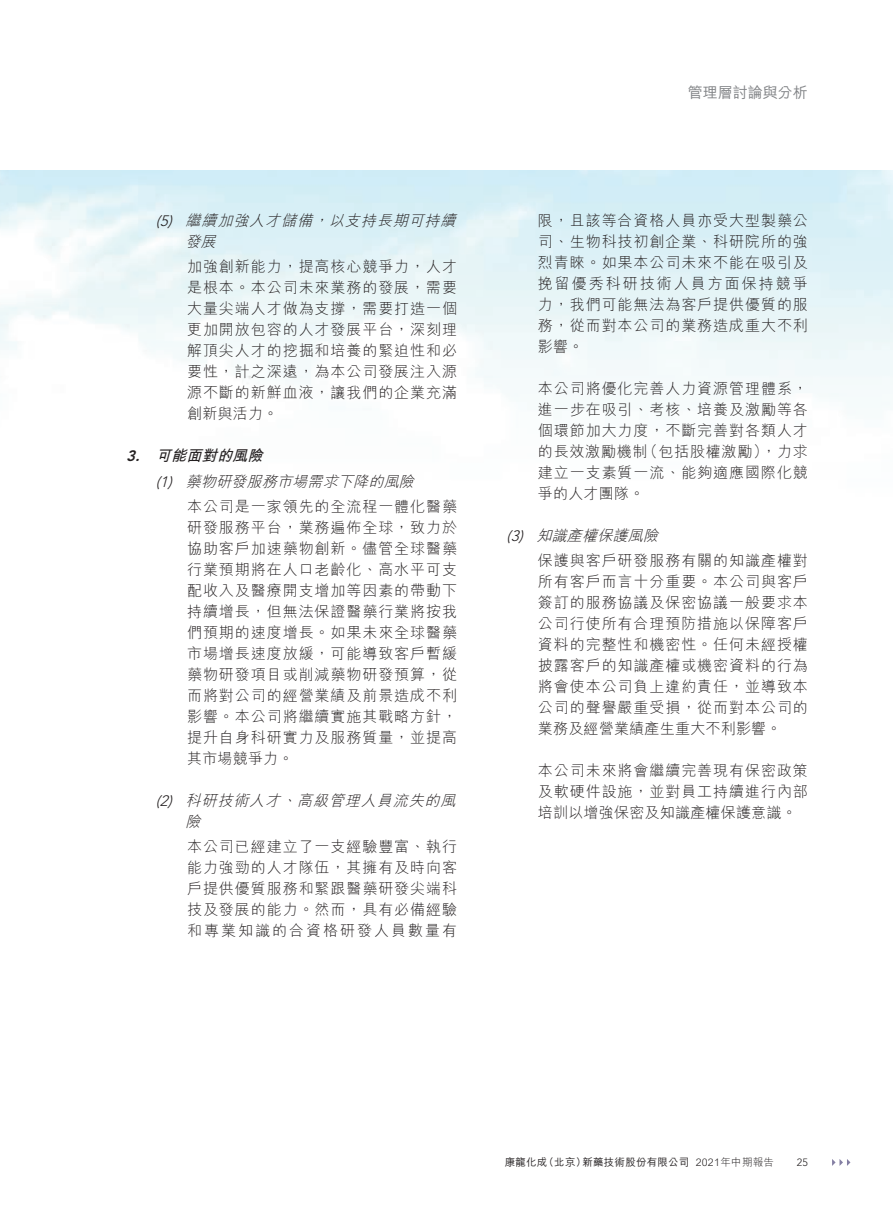
<style>
.page{position:relative;width:893px;height:1212px;background:#fff}
.page>*{position:absolute;margin:0;border:0;box-sizing:border-box;transform-origin:0 0}
.t1{font:300 15px/21px "M Hei HK";letter-spacing:.06em;color:#231f20;text-align:justify}
.t2{font:italic 300 15px/21px "M Hei HK";color:#231f20}
.t3{font:italic 700 15px "M Hei HK";color:#231f20}
.t4{font:500 15px "M Hei HK";color:#808285}
.t5{font:500 10.5px "M Hei HK";letter-spacing:.02em;color:#231f20}
.t6{font:300 10.5px "Avenir LT Std";color:#231f20}
.s1{font-family:"Avenir LT Std"}
.s2{font-family:"Avenir LT Std";font-weight:800}
.s3{font-family:"Avenir LT Std";font-style:italic}
.s4{font-style:italic}
.s5{font-weight:300}
</style>
<div class="page">
<svg style="left:832px;top:1159px;width:18px;height:7px"></svg>
<p class="t2" style="left:186px;top:210px;width:275px;text-indent:-30px"><span class="s1">(5)</span> 繼續加強人才儲備，以支持長期可持續發展</p>
<p class="t1" style="left:187px;top:256px;width:271px">加強創新能力，提高核心競爭力，人才是根本。本公司未來業務的發展，需要大量尖端人才做為支撐，需要打造一個更加開放包容的人才發展平台，深刻理解頂尖人才的挖掘和培養的緊迫性和必要性，計之深遠，為本公司發展注入源源不斷的新鮮血液，讓我們的企業充滿創新與活力。</p>
<p class="t3" style="left:126px;top:445px;width:143px"><span class="s2">3.</span> 可能面對的風險</p>
<p class="t2" style="left:156px;top:470px;width:264px"><span class="s1">(1)</span> 藥物研發服務市場需求下降的風險</p>
<p class="t1" style="left:187px;top:496px;width:271px">本公司是一家領先的全流程一體化醫藥</p>
<p class="t1" style="left:187px;top:517px;width:271px">研發服務平台，業務遍佈全球，致力於協助客戶加速藥物創新。儘管全球醫藥行業預期將在人口老齡化、高水平可支配收入及醫療開支增加等因素的帶動下持續增長，但無法保證醫藥行業將按我們預期的速度增長。如果未來全球醫藥市場增長速度放緩，可能導致客戶暫緩藥物研發項目或削減藥物研發預算，從而將對公司的經營業績及前景造成不利影響。本公司將繼續實施其戰略方針，提升自身科研實力及服務質量，並提高其市場競爭力。</p>
<p class="t2" style="left:186px;top:790px;width:275px;text-indent:-30px"><span class="s1">(2)</span> 科研技術人才、高級管理人員流失的風險</p>
<p class="t1" style="left:187px;top:836px;width:271px">本公司已經建立了一支經驗豐富、執行能力強勁的人才隊伍，其擁有及時向客戶提供優質服務和緊跟醫藥研發尖端科技及發展的能力。然而，具有必備經驗和專業知識的合資格研發人員數量有</p>
<p class="t4" style="left:688px;top:82px;width:121px">管理層討論與分析</p>
<p class="t1" style="left:538px;top:210px;width:271px">限，且該等合資格人員亦受大型製藥公司、生物科技初創企業、科研院所的強烈青睞。如果本公司未來不能在吸引及挽留優秀科研技術人員方面保持競爭力，我們可能無法為客戶提供優質的服務，從而對本公司的業務造成重大不利影響。</p>
<p class="t1" style="left:538px;top:378px;width:271px">本公司將優化完善人力資源管理體系，進一步在吸引、考核、培養及激勵等各個環節加大力度，不斷完善對各類人才的長效激勵機制（包括股權激勵），力求建立一支素質一流、能夠適應國際化競爭的人才團隊。</p>
<p class="t1" style="left:538px;top:523px;width:271px;line-height:25.2px;text-indent:-31px"><span class="s3">(3)</span> <span class="s4">知識產權保護風險<br></span>保護與客戶研發服務有關的知識產權對</p>
<p class="t1" style="left:538px;top:571px;width:271px">所有客戶而言十分重要。本公司與客戶簽訂的服務協議及保密協議一般要求本公司行使所有合理預防措施以保障客戶資料的完整性和機密性。任何未經授權披露客戶的知識產權或機密資料的行為將會使本公司負上違約責任，並導致本公司的聲譽嚴重受損，從而對本公司的業務及經營業績產生重大不利影響。</p>
<p class="t1" style="left:538px;top:760px;width:271px">本公司未來將會繼續完善現有保密政策及軟硬件設施，並對員工持續進行內部培訓以增強保密及知識產權保護意識。</p>
<p class="t5" style="left:505px;top:1154px;width:271px">康龍化成（北京）新藥技術股份有限公司 <span class="s5">2021年中期報告</span></p>
<p class="t6" style="left:797px;top:1156px;width:13px">25</p>
</div>
